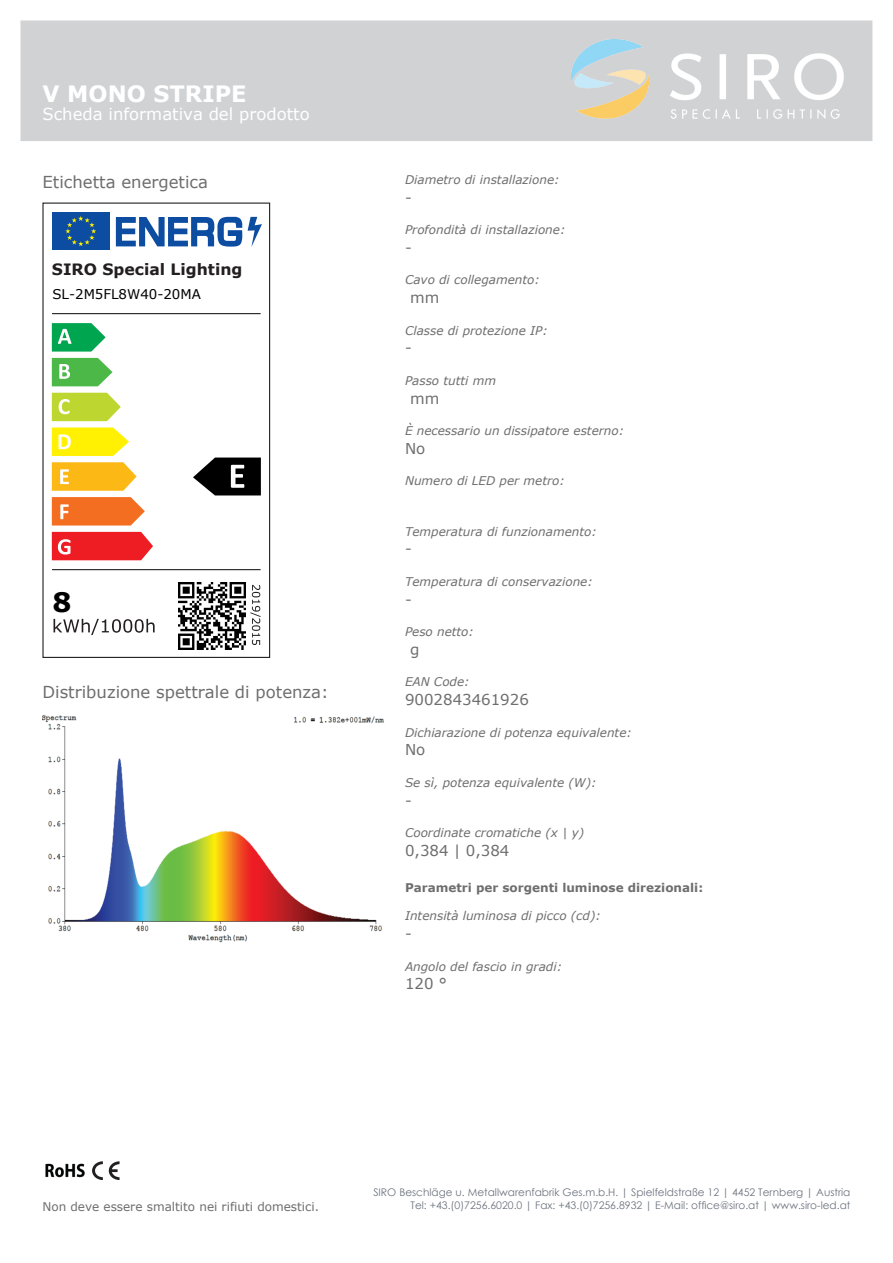
<style>
.page{position:relative;width:893px;height:1263px;background:#fff}
.page>*{position:absolute;margin:0;border:0;box-sizing:border-box;transform-origin:0 0}
.t1{font:700 26.85px "Verdana";color:#000}
.t2{font:700 22.5px "Verdana";color:#fff}
.t3{font:16.5px "Verdana";color:#6e6e6e}
.t4{font:16.5px "Verdana";color:#fff}
.t5{font:700 15.6px "Verdana";color:#231f20}
.t6{font:15px "Verdana";color:#6e6e6e}
.t7{font:13.35px "Verdana";color:#000}
.t8{font:italic 12px "Verdana";color:#6e6e6e}
.t9{font:12px "Verdana";color:#6e6e6e}
.t10{font:700 12px "Verdana";color:#6e6e6e}
.t11{font:10.5px/12.6px "Century Gothic";color:#6d747f;text-align:right}
</style>
<div class="page">
<div style="left:21px;top:21px;width:851px;height:120px;background:#d1d2d4"></div>
<img style="left:571px;top:40px;width:272px;height:78px">
<img style="left:45px;top:1163px;width:40px;height:15px">
<svg style="left:92px;top:1161px;width:27px;height:19px"></svg>
<div style="left:52px;top:212px;width:58px;height:38px;background:#0d4da1"></div>
<svg style="left:65px;top:216px;width:31px;height:30px"></svg>
<svg style="left:116px;top:217px;width:126px;height:30px"></svg>
<svg style="left:248px;top:217px;width:14px;height:30px"></svg>
<svg style="left:52px;top:323px;width:54px;height:29px"></svg>
<svg style="left:52px;top:358px;width:61px;height:28px"></svg>
<svg style="left:52px;top:393px;width:69px;height:28px;background:#c7db4d"></svg>
<svg style="left:52px;top:427px;width:77px;height:29px;background:#fff32b"></svg>
<svg style="left:52px;top:462px;width:85px;height:29px;background:#fcc133"></svg>
<svg style="left:52px;top:497px;width:93px;height:28px;background:#f47d38"></svg>
<svg style="left:52px;top:532px;width:101px;height:28px;background:#ef3237"></svg>
<svg style="left:54px;top:619px;width:101px;height:16px"></svg>
<hr style="left:52px;top:313px;width:209px;height:1px;background:#231f20">
<hr style="left:52px;top:569px;width:209px;height:1px;background:#231f20">
<svg style="left:250px;top:585px;width:11px;height:60px"></svg>
<svg style="left:193px;top:457px;width:68px;height:38px"></svg>
<div style="left:42px;top:203px;width:228px;height:455px;border:1px solid #231f20"></div>
<img style="left:179px;top:582px;width:67px;height:67px">
<img style="left:42px;top:715px;width:342px;height:227px">
<h2 class="t2" style="left:42px;top:80px;width:206px">V MONO STRIPE</h2>
<h3 class="t4" style="left:42px;top:104px;width:269px">Scheda informativa del prodotto</h3>
<h3 class="t3" style="left:42px;top:171px;width:167px">Etichetta energetica</h3>
<h3 class="t5" style="left:52px;top:260px;width:192px">SIRO Special Lighting</h3>
<p class="t7" style="left:52px;top:285px;width:150px">SL-2M5FL8W40-20MA</p>
<h1 class="t1" style="left:52px;top:585px;width:21px">8</h1>
<h3 class="t3" style="left:42px;top:681px;width:288px">Distribuzione spettrale di potenza:</h3>
<p class="t8" style="left:405px;top:172px;width:156px">Diametro di installazione:</p>
<p class="t6" style="left:405px;top:187px;width:8px">-</p>
<p class="t8" style="left:405px;top:222px;width:162px">Profondità di installazione:</p>
<p class="t6" style="left:405px;top:238px;width:8px">-</p>
<p class="t8" style="left:405px;top:272px;width:136px">Cavo di collegamento:</p>
<p class="t6" style="left:410px;top:288px;width:31px">mm</p>
<p class="t8" style="left:405px;top:322px;width:144px">Classe di protezione IP:</p>
<p class="t6" style="left:405px;top:338px;width:8px">-</p>
<p class="t8" style="left:405px;top:373px;width:93px">Passo tutti mm</p>
<p class="t6" style="left:410px;top:388px;width:31px">mm</p>
<p class="t8" style="left:405px;top:423px;width:221px">È necessario un dissipatore esterno:</p>
<p class="t6" style="left:405px;top:439px;width:22px">No</p>
<p class="t8" style="left:405px;top:473px;width:161px">Numero di LED per metro:</p>
<p class="t8" style="left:405px;top:523px;width:193px">Temperatura di funzionamento:</p>
<p class="t6" style="left:405px;top:539px;width:8px">-</p>
<p class="t8" style="left:405px;top:574px;width:189px">Temperatura di conservazione:</p>
<p class="t6" style="left:405px;top:589px;width:8px">-</p>
<p class="t8" style="left:405px;top:624px;width:70px">Peso netto:</p>
<p class="t6" style="left:410px;top:640px;width:11px">g</p>
<p class="t8" style="left:405px;top:674px;width:66px">EAN Code:</p>
<p class="t6" style="left:405px;top:690px;width:125px">9002843461926</p>
<p class="t8" style="left:405px;top:724px;width:228px">Dichiarazione di potenza equivalente:</p>
<p class="t6" style="left:405px;top:740px;width:22px">No</p>
<p class="t8" style="left:405px;top:775px;width:193px">Se sì, potenza equivalente (W):</p>
<p class="t6" style="left:405px;top:790px;width:8px">-</p>
<p class="t8" style="left:405px;top:825px;width:181px">Coordinate cromatiche (x | y)</p>
<p class="t6" style="left:405px;top:841px;width:106px">0,384 | 0,384</p>
<p class="t10" style="left:405px;top:880px;width:300px">Parametri per sorgenti luminose direzionali:</p>
<p class="t8" style="left:405px;top:908px;width:197px">Intensità luminosa di picco (cd):</p>
<p class="t6" style="left:405px;top:924px;width:8px">-</p>
<p class="t8" style="left:405px;top:958px;width:159px">Angolo del fascio in gradi:</p>
<p class="t6" style="left:405px;top:974px;width:43px">120 °</p>
<p class="t9" style="left:42px;top:1198px;width:278px">Non deve essere smaltito nei rifiuti domestici.</p>
<p class="t11" style="left:373px;top:1186px;width:479px">SIRO Beschläge u. Metallwarenfabrik Ges.m.b.H. | Spielfeldstraße 12 | 4452 Ternberg | Austria<br>Tel: +43.(0)7256.6020.0 | Fax: +43.(0)7256.8932 | E-Mail: office@siro.at | www.siro-led.at</p>
</div>
